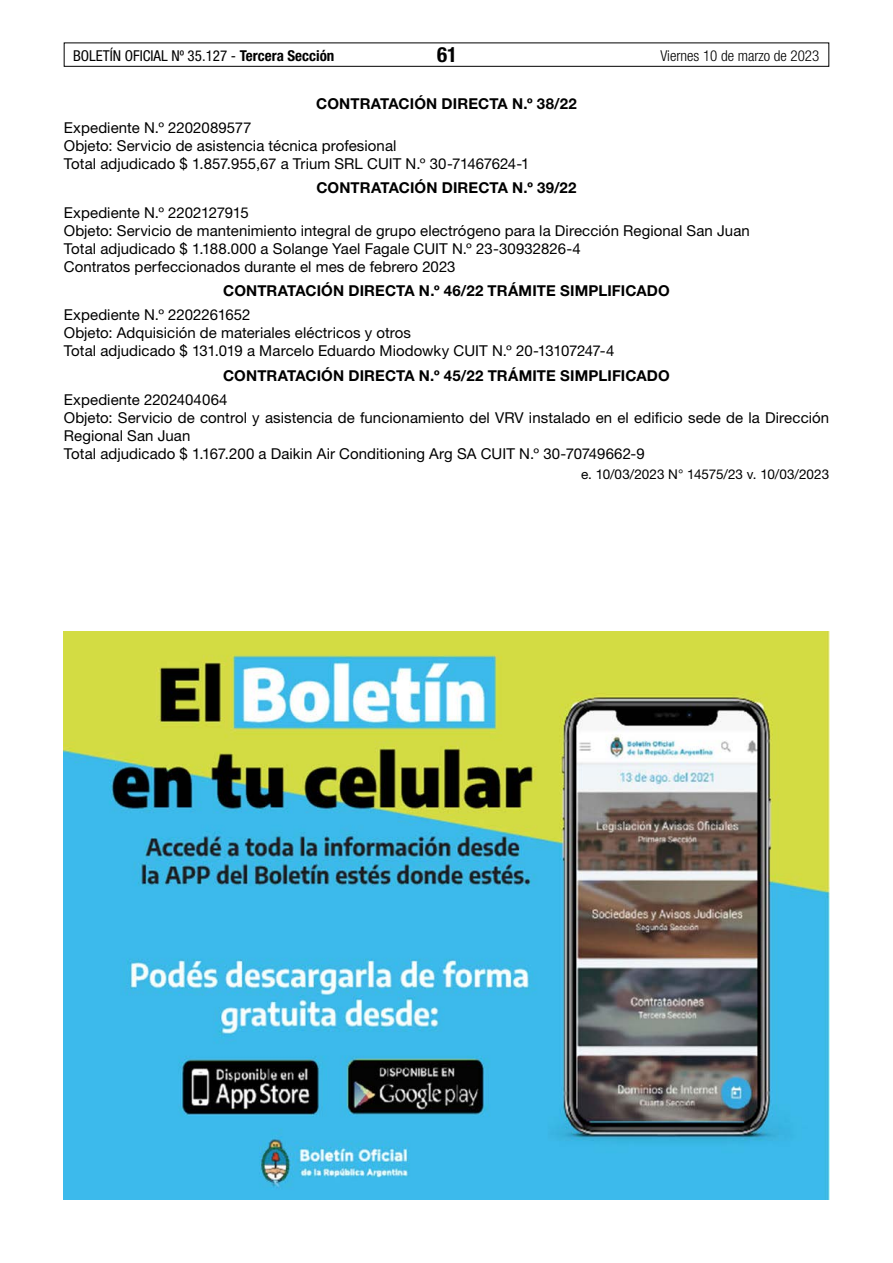
<style>
.page{position:relative;width:893px;height:1263px;background:#fff}
.page>*{position:absolute;margin:0;border:0;box-sizing:border-box;transform-origin:0 0}
.t1{font:700 condensed 21px "Helvetica Neue LT Std";color:#000}
.t2{font:15px/18px "Helvetica Neue LT Std";letter-spacing:.005em;color:#000}
.t3{font:700 15px "Helvetica Neue LT Std";letter-spacing:.01em;color:#000}
.t4{font:condensed 15px "Helvetica Neue LT Std";color:#000}
.t5{font:300 condensed 15px "Helvetica Neue LT Std";color:#000}
.t6{font:13.5px "Helvetica Neue LT Std";letter-spacing:-.005em;color:#000}
.s1{font-weight:700}
</style>
<div class="page">
<div style="left:64px;top:43px;width:765px;height:24px;border:1px solid #000"></div>
<img style="left:64px;top:631px;width:765px;height:568px">
<p class="t4" style="left:73px;top:47px;width:263px">BOLETÍN OFICIAL Nº 35.127 - <span class="s1">Tercera Sección</span></p>
<h1 class="t1" style="left:437px;top:42px;width:22px">61</h1>
<p class="t5" style="left:660px;top:47px;width:160px">Viernes 10 de marzo de 2023</p>
<p class="t3" style="left:316px;top:94px;width:262px">CONTRATACIÓN DIRECTA N.º 38/22</p>
<p class="t2" style="left:64px;top:118px;width:467px">Expediente N.º 2202089577<br>Objeto: Servicio de asistencia técnica profesional<br>Total adjudicado $ 1.857.955,67 a Trium SRL CUIT N.º 30-71467624-1</p>
<p class="t3" style="left:316px;top:179px;width:262px">CONTRATACIÓN DIRECTA N.º 39/22</p>
<p class="t2" style="left:64px;top:203px;width:688px">Expediente N.º 2202127915<br>Objeto: Servicio de mantenimiento integral de grupo electrógeno para la Dirección Regional San Juan Total adjudicado $ 1.188.000 a Solange Yael Fagale CUIT N.º 23-30932826-4<br>Contratos perfeccionados durante el mes de febrero 2023</p>
<p class="t3" style="left:223px;top:281px;width:448px">CONTRATACIÓN DIRECTA N.º 46/22 TRÁMITE SIMPLIFICADO</p>
<p class="t2" style="left:64px;top:306px;width:552px">Expediente N.º 2202261652<br>Objeto: Adquisición de materiales eléctricos y otros<br>Total adjudicado $ 131.019 a Marcelo Eduardo Miodowky CUIT N.º 20-13107247-4</p>
<p class="t3" style="left:223px;top:366px;width:448px">CONTRATACIÓN DIRECTA N.º 45/22 TRÁMITE SIMPLIFICADO</p>
<p class="t2" style="left:64px;top:391px;width:767px">Expediente 2202404064<br>Objeto: Servicio de control y asistencia de funcionamiento del VRV instalado en el edificio sede de la Dirección Regional San Juan<br>Total adjudicado $ 1.167.200 a Daikin Air Conditioning Arg SA CUIT N.º 30-70749662-9</p>
<p class="t6" style="left:581px;top:466px;width:250px">e. 10/03/2023 N° 14575/23 v. 10/03/2023</p>
</div>
